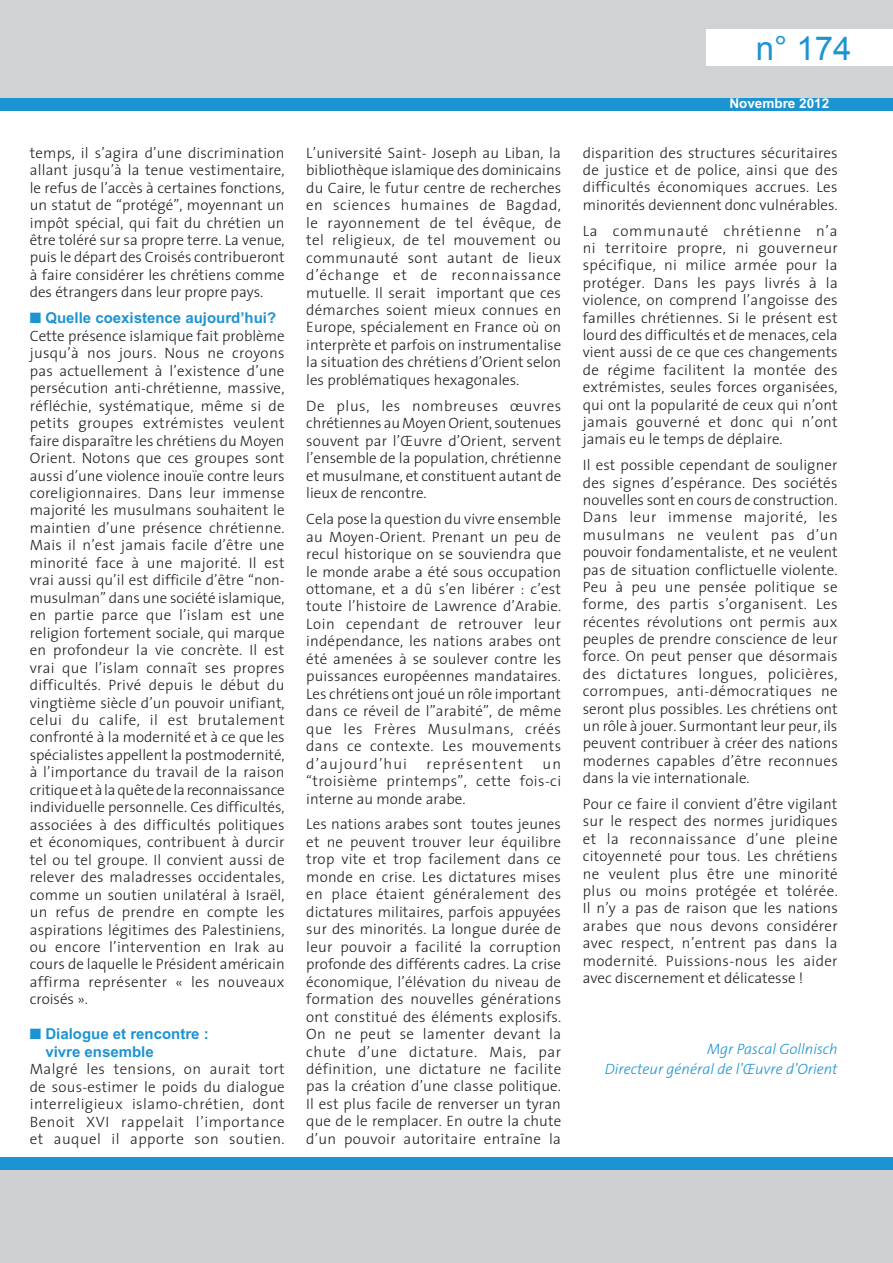
<style>
.page{position:relative;width:893px;height:1263px;background:#fff}
.page>*{position:absolute;margin:0;border:0;box-sizing:border-box;transform-origin:0 0}
.t1{font:33px "Arial";color:#1c94d2}
.t2{font:300 15px/17.4px "The Sans";letter-spacing:.01em;color:#231f20;text-align:justify}
.t3{font:italic 300 15px/19.6px "The Sans";color:#1c94d2;text-align:right}
.t4{font:700 15px "Arial";color:#1c94d2}
.t5{font:300 15px "The Sans";letter-spacing:.03em;color:#231f20}
.t6{font:300 15px "The Sans";letter-spacing:.04em;color:#231f20}
.t7{font:300 15px "The Sans";letter-spacing:.035em;color:#231f20}
.t8{font:300 15px "The Sans";letter-spacing:.075em;color:#231f20}
.t9{font:700 13.5px "Arial";color:#fff}
.s1{color:#1c94d2}
.s2{font-family:"Arial";font-weight:700;color:#1c94d2}
</style>
<div class="page">
<div style="left:0;top:1169px;width:893px;height:94px;background:#cfd0d2"></div>
<div style="left:0;top:0;width:893px;height:106px;background:#d1d2d4"></div>
<div style="left:0;top:98px;width:893px;height:13px;background:#1c94d2"></div>
<div style="left:0;top:1157px;width:893px;height:12px;background:#1c94d2"></div>
<div style="left:706px;top:30px;width:187px;height:36px;background:#fff"></div>
<p class="t2" style="left:30px;top:143px;width:256px">temps, il s’agira d’une discrimination allant jusqu’à la tenue vestimentaire, le refus de l’accès à certaines fonctions, un statut de “protégé”, moyennant un impôt spécial, qui fait du chrétien un être toléré sur sa propre terre. La venue, puis le départ des Croisés contribueront à faire considérer les chrétiens comme des étrangers dans leur propre pays.</p>
<p class="t2" style="left:30px;top:309px;width:257px;text-align:left"><span class="s1">■</span> <span class="s2">Quelle coexistence aujourd’hui?<br></span>Cette présence islamique fait problème jusqu’à nos jours. Nous ne croyons pas actuellement à l’existence d’une persécution anti-chrétienne, massive, réfléchie, systématique, même si de petits groupes extrémistes veulent faire disparaître les chrétiens du Moyen Orient. Notons que ces groupes sont aussi d’une violence inouïe contre leurs coreligionnaires. Dans leur immense majorité les musulmans souhaitent le maintien d’une présence chrétienne.<br>Mais il n’est jamais facile d’être une minorité face à une majorité. Il est vrai aussi qu’il est difficile d’être “non&shy;musulman” dans une société islamique, en partie parce que l’islam est une religion fortement sociale, qui marque en profondeur la vie concrète. Il est vrai que l’islam connaît ses propres difficultés. Privé depuis le début du vingtième siècle d’un pouvoir unifiant, celui du calife, il est brutalement confronté à la modernité et à ce que les spécialistes appellent la postmodernité, à l’importance du travail de la raison critique et à la quête de la reconnaissance individuelle personnelle. Ces difficultés, associées à des difficultés politiques et économiques, contribuent à durcir tel ou tel groupe. Il convient aussi de relever des maladresses occidentales, comme un soutien unilatéral à Israël, un refus de prendre en compte les aspirations légitimes des Palestiniens, ou encore l’intervention en Irak au cours de laquelle le Président américain affirma représenter « les nouveaux croisés ».</p>
<p class="t4" style="left:30px;top:1025px;width:180px">■ Dialogue et rencontre :</p>
<p class="t4" style="left:45px;top:1043px;width:110px">vivre ensemble</p>
<p class="t2" style="left:30px;top:1060px;width:256px">Malgré les tensions, on aurait tort</p>
<p class="t2" style="left:30px;top:1077px;width:257px">de sous-estimer le poids du dialogue</p>
<p class="t5" style="left:30px;top:1092px;width:256px">interreligieux islamo-chrétien, dont</p>
<p class="t6" style="left:30px;top:1109px;width:256px">Benoit XVI rappelait l’importance</p>
<p class="t7" style="left:30px;top:1126px;width:256px">et auquel il apporte son soutien.</p>
<p class="t2" style="left:306px;top:144px;width:257px">L’université Saint- Joseph au Liban, la bibliothèque islamique des dominicains du Caire, le futur centre de recherches en sciences humaines de Bagdad, le rayonnement de tel évêque, de tel religieux, de tel mouvement ou communauté sont autant de lieux d’échange et de reconnaissance mutuelle. Il serait important que ces démarches soient mieux connues en Europe, spécialement en France où on interprète et parfois on instrumentalise la situation des chrétiens d’Orient selon les problématiques hexagonales.</p>
<p class="t2" style="left:306px;top:397px;width:257px">De plus, les nombreuses œuvres chrétiennes au Moyen Orient, soutenues souvent par l’Œuvre d’Orient, servent l’ensemble de la population, chrétienne et musulmane, et constituent autant de lieux de rencontre.</p>
<p class="t2" style="left:306px;top:510px;width:257px">Cela pose la question du vivre ensemble au Moyen-Orient. Prenant un peu de recul historique on se souviendra que le monde arabe a été sous occupation ottomane, et a dû s’en libérer : c’est toute l’histoire de Lawrence d’Arabie.<br>Loin cependant de retrouver leur indépendance, les nations arabes ont été amenées à se soulever contre les puissances européennes mandataires.<br>Les chrétiens ont joué un rôle important dans ce réveil de l”arabité”, de même que les Frères Musulmans, créés dans ce contexte. Les mouvements d’aujourd’hui</p>
<p class="t8" style="left:427px;top:751px;width:98px">représentent</p>
<p class="t2" style="left:306px;top:754px;width:256px;text-indent:236px">un “troisième printemps”, cette fois-ci interne au monde arabe.</p>
<p class="t2" style="left:306px;top:815px;width:257px">Les nations arabes sont toutes jeunes et ne peuvent trouver leur équilibre trop vite et trop facilement dans ce monde en crise. Les dictatures mises en place étaient généralement des dictatures militaires, parfois appuyées sur des minorités. La longue durée de leur pouvoir a facilité la corruption profonde des différents cadres. La crise économique, l’élévation du niveau de formation des nouvelles générations ont constitué des éléments explosifs.<br>On ne peut se lamenter devant la chute d’une dictature. Mais, par définition, une dictature ne facilite pas la création d’une classe politique.<br>Il est plus facile de renverser un tyran que de le remplacer. En outre la chute d’un pouvoir autoritaire entraîne la</p>
<p class="t1" style="left:756px;top:27px;width:97px">n° 174</p>
<p class="t9" style="left:729px;top:96px;width:101px">Novembre 2012</p>
<p class="t2" style="left:583px;top:143px;width:257px">disparition des structures sécuritaires de justice et de police, ainsi que des difficultés économiques accrues. Les minorités deviennent donc vulnérables.</p>
<p class="t2" style="left:583px;top:221px;width:257px">La communauté chrétienne n’a ni territoire propre, ni gouverneur spécifique, ni milice armée pour la protéger. Dans les pays livrés à la violence, on comprend l’angoisse des familles chrétiennes. Si le présent est lourd des difficultés et de menaces, cela vient aussi de ce que ces changements de régime facilitent la montée des extrémistes, seules forces organisées, qui ont la popularité de ceux qui n’ont jamais gouverné et donc qui n’ont jamais eu le temps de déplaire.</p>
<p class="t2" style="left:583px;top:456px;width:257px">Il est possible cependant de souligner des signes d’espérance. Des sociétés nouvelles sont en cours de construction.<br>Dans leur immense majorité, les musulmans ne veulent pas d’un pouvoir fondamentaliste, et ne veulent pas de situation conflictuelle violente.<br>Peu à peu une pensée politique se forme, des partis s’organisent. Les récentes révolutions ont permis aux peuples de prendre conscience de leur force. On peut penser que désormais des dictatures longues, policières, corrompues, anti-démocratiques ne seront plus possibles. Les chrétiens ont un rôle à jouer. Surmontant leur peur, ils peuvent contribuer à créer des nations modernes capables d’être reconnues dans la vie internationale.</p>
<p class="t2" style="left:583px;top:795px;width:257px">Pour ce faire il convient d’être vigilant sur le respect des normes juridiques et la reconnaissance d’une pleine citoyenneté pour tous. Les chrétiens ne veulent plus être une minorité plus ou moins protégée et tolérée.<br>Il n’y a pas de raison que les nations arabes que nous devons considérer avec respect, n’entrent pas dans la modernité. Puissions-nous les aider avec discernement et délicatesse !</p>
<p class="t3" style="left:605px;top:1039px;width:234px">Mgr Pascal Gollnisch<br>Directeur général de l’Œuvre d’Orient</p>
</div>
